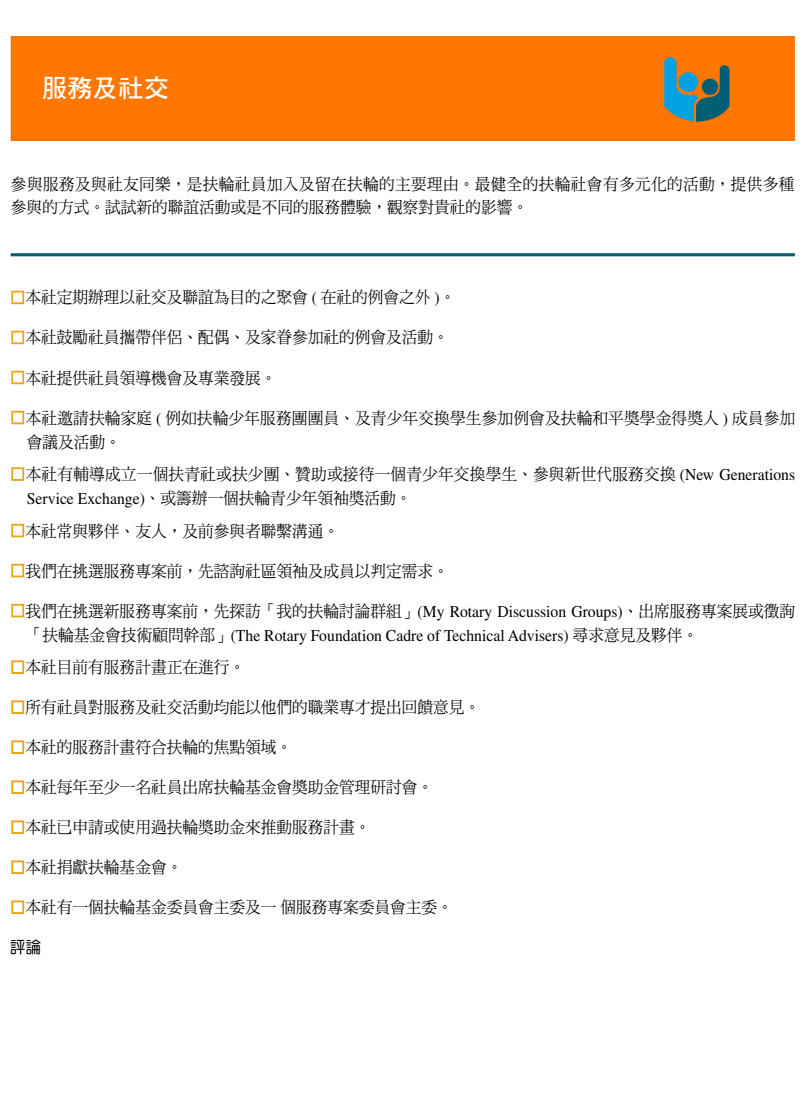
<style>
.page{position:relative;width:808px;height:1106px;background:#fff}
.page>*{position:absolute;margin:0;border:0;box-sizing:border-box;transform-origin:0 0}
.t1{font:25.5px "DF Hei Std W7";color:#fff}
.t2{font:16.5px/24px "DF Ming Std W5";color:#000;scale:.95 1}
.t3{font:16.5px/23.5px "DF Ming Std W5";letter-spacing:.02em;color:#000;scale:.95 1}
.t4{font:16.5px "Times LT Std";color:#000;scale:.95 1}
.t5{font:16.5px "DF Yuan Std W5";color:#000;scale:.95 1}
.s1{font-family:"Times LT Std"}
.s2{font-family:"DF Ming Std W5"}
</style>
<div class="page">
<img style="left:10px;top:36px;width:785px;height:221px">
<div style="left:11px;top:142px;width:783px;height:108px;background:#fff"></div>
<svg style="left:11px;top:290px;width:14px;height:15px"></svg>
<svg style="left:11px;top:330px;width:14px;height:15px"></svg>
<svg style="left:11px;top:370px;width:14px;height:15px"></svg>
<svg style="left:11px;top:410px;width:14px;height:15px"></svg>
<svg style="left:11px;top:467px;width:14px;height:14px"></svg>
<svg style="left:11px;top:523px;width:14px;height:15px"></svg>
<svg style="left:11px;top:563px;width:14px;height:15px"></svg>
<svg style="left:11px;top:603px;width:14px;height:15px"></svg>
<svg style="left:11px;top:660px;width:14px;height:14px"></svg>
<svg style="left:11px;top:700px;width:14px;height:14px"></svg>
<svg style="left:11px;top:740px;width:14px;height:14px"></svg>
<svg style="left:11px;top:780px;width:14px;height:14px"></svg>
<svg style="left:11px;top:820px;width:14px;height:14px"></svg>
<svg style="left:11px;top:860px;width:14px;height:14px"></svg>
<svg style="left:11px;top:900px;width:14px;height:14px"></svg>
<h1 class="t1" style="left:42px;top:74px;width:129px">服務及社交</h1>
<p class="t3" style="left:11px;top:172px;width:826px">參與服務及與社友同樂，是扶輪社員加入及留在扶輪的主要理由。最健全的扶輪社會有多元化的活動，提供多種參與的方式。試試新的聯誼活動或是不同的服務體驗，觀察對貴社的影響。</p>
<p class="t2" style="left:26px;top:285px;width:454px">本社定期辦理以社交及聯誼為目的之聚會 <span class="s1">(</span> 在社的例會之外 <span class="s1">)</span>。</p>
<p class="t2" style="left:26px;top:325px;width:447px">本社鼓勵社員攜帶伴侶、配偶、及家眷參加社的例會及活動。</p>
<p class="t2" style="left:26px;top:365px;width:265px">本社提供社員領導機會及專業發展。</p>
<p class="t2" style="left:26px;top:405px;width:811px">本社邀請扶輪家庭 <span class="s1">(</span> 例如扶輪少年服務團團員、及青少年交換學生參加例會及扶輪和平獎學金得獎人 <span class="s1">)</span> 成員參加會議及活動。</p>
<p class="t2" style="left:26px;top:462px;width:811px">本社有輔導成立一個扶青社或扶少團、贊助或接待一個青少年交換學生、參與新世代服務交換 <span class="s1">(New Generations<br>Service Exchange)</span>、或籌辦一個扶輪青少年領袖獎活動。</p>
<p class="t2" style="left:26px;top:518px;width:331px">本社常與夥伴、友人，及前參與者聯繫溝通。</p>
<p class="t2" style="left:26px;top:558px;width:447px">我們在挑選服務專案前，先諮詢社區領袖及成員以判定需求。</p>
<p class="t2" style="left:26px;top:598px;width:812px">我們在挑選新服務專案前，先探訪「我的扶輪討論群組」<span class="s1">(My Rotary Discussion Groups)</span>、出席服務專案展或徵詢</p>
<p class="t4" style="left:27px;top:626px;width:708px"><span class="s2">「扶輪基金會技術顧問幹部」</span>(The Rotary Foundation Cadre of Technical Advisers) <span class="s2">尋求意見及夥伴。</span></p>
<p class="t2" style="left:26px;top:655px;width:232px">本社目前有服務計畫正在進行。</p>
<p class="t2" style="left:26px;top:695px;width:480px">所有社員對服務及社交活動均能以他們的職業專才提出回饋意見。</p>
<p class="t2" style="left:26px;top:735px;width:282px">本社的服務計畫符合扶輪的焦點領域。</p>
<p class="t2" style="left:26px;top:775px;width:430px">本社每年至少一名社員出席扶輪基金會獎助金管理研討會。</p>
<p class="t2" style="left:26px;top:815px;width:364px">本社已申請或使用過扶輪獎助金來推動服務計畫。</p>
<p class="t2" style="left:26px;top:855px;width:167px">本社捐獻扶輪基金會。</p>
<p class="t2" style="left:26px;top:895px;width:451px">本社有一個扶輪基金委員會主委及一個服務專案委員會主委。</p>
<p class="t5" style="left:10px;top:938px;width:34px">評論</p>
</div>
